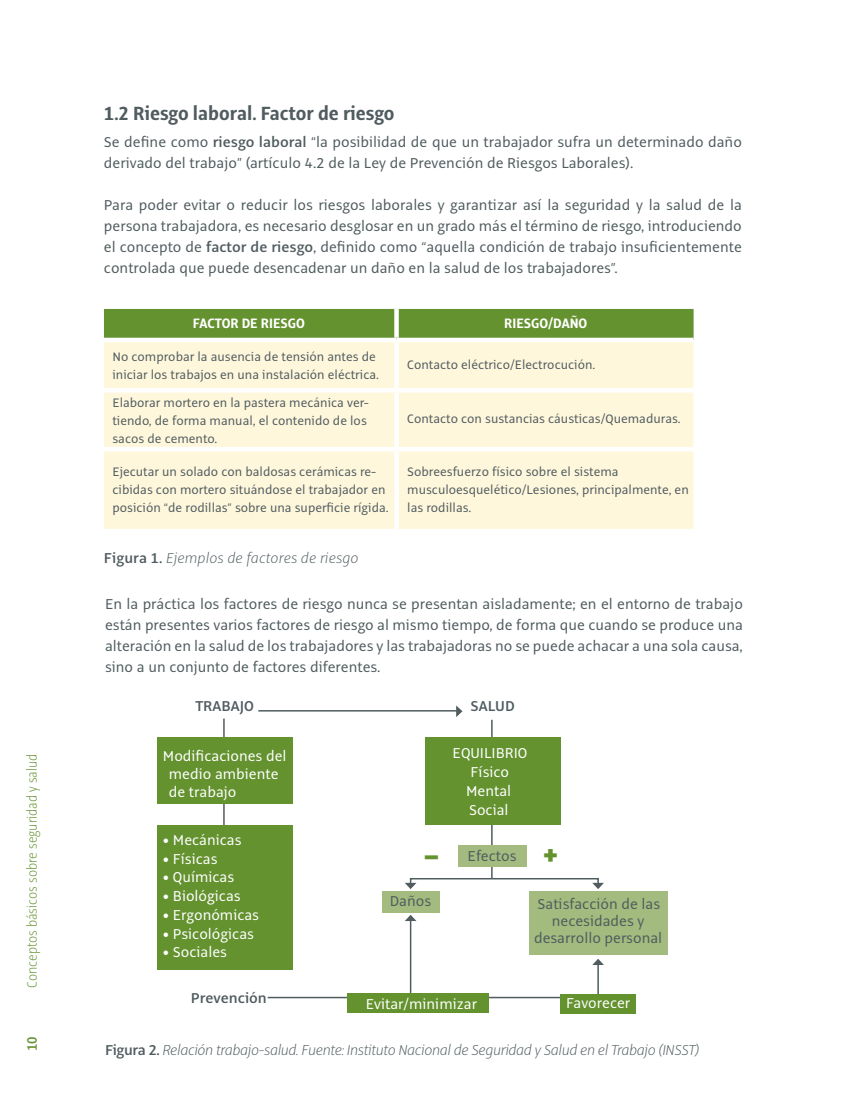
<style>
.page{position:relative;width:850px;height:1105px;background:#fff}
.page>*{position:absolute;margin:0;border:0;box-sizing:border-box;transform-origin:0 0}
.Paragraph_Style1{font:900 30px "Alto Pro";color:#64922f}
.epigrafe_2_nivel__1{font:700 21px "Alto Pro Con";color:#505c5f}
.texto{font:15.75px/21px "Alto Pro";color:#505c5f;text-align:justify}
.t1{font:italic 200 15.75px "Alto Pro";letter-spacing:-.03em;color:#505c5f}
.Paragraph_Style4{font:15.75px "Alto Pro";color:#fff}
.Paragraph_Style9{font:15.75px/17.1px "Alto Pro";color:#505c5f;text-align:center}
.Paragraph_Style3{font:15.75px/18px "Alto Pro";color:#fff}
.t2{font:italic 200 15.75px "Alto Pro";color:#505c5f}
.Paragraph_Style1-2{font:600 15.75px "Alto Pro";color:#505c5f}
.Paragraph_Style1-3{font:15.75px "Alto Pro";color:#fff}
.Paragraph_Style8{font:15.75px "Alto Pro";color:#fff}
.Paragraph_Style1-4{font:15.75px "Alto Pro";color:#505c5f}
.Paragraph_Style5{font:15.75px "Alto Pro";color:#fff}
.Paragraph_Style6{font:15.75px "Alto Pro";color:#fff}
.Paragraph_Style7{font:15.75px "Alto Pro";color:#fff}
.t3{font:200 15px "Alto Pro Con";color:#64922f}
.t4{font:700 15px "Alto Pro Con";color:#fff}
.t5{font:600 15px "Alto Pro Con";color:#64922f}
.t6{font:13.5px/18px "Alto Pro";color:#505c5f}
.s1{font-weight:600}
.s2{font-weight:600;font-style:normal}
</style>
<div class="page">
<div style="left:104px;top:309px;width:589px;height:29px;background:#64922f"></div>
<div style="left:104px;top:342px;width:589px;height:187px;background:#fff7dc"></div>
<div style="left:394px;top:309px;width:5px;height:29px;background:#fff"></div>
<div style="left:394px;top:342px;width:5px;height:46px;background:#fff"></div>
<hr style="left:104px;top:388px;width:292px;height:4px;background:#fff">
<hr style="left:396px;top:388px;width:297px;height:4px;background:#fff">
<div style="left:394px;top:392px;width:5px;height:55px;background:#fff"></div>
<hr style="left:104px;top:447px;width:292px;height:4px;background:#fff">
<hr style="left:396px;top:447px;width:297px;height:4px;background:#fff">
<div style="left:394px;top:451px;width:5px;height:78px;background:#fff"></div>
<hr style="left:268px;top:996px;width:292px;height:2px;background:#505c5f">
<hr style="left:223px;top:718px;width:2px;height:204px;background:#505c5f">
<hr style="left:258px;top:710px;width:199px;height:1px;background:#505c5f">
<svg style="left:456px;top:705px;width:6px;height:12px"></svg>
<div style="left:157px;top:737px;width:135px;height:66px;background:#64922f"></div>
<div style="left:560px;top:994px;width:76px;height:19px;background:#64922f"></div>
<div style="left:157px;top:824px;width:135px;height:145px;background:#64922f"></div>
<div style="left:382px;top:891px;width:57px;height:21px;background:#a3bb7e"></div>
<div style="left:529px;top:891px;width:138px;height:63px;background:#a3bb7e"></div>
<hr style="left:491px;top:719px;width:2px;height:159px;background:#505c5f">
<hr style="left:410px;top:919px;width:1px;height:73px;background:#505c5f">
<svg style="left:405px;top:914px;width:11px;height:7px"></svg>
<hr style="left:597px;top:963px;width:2px;height:31px;background:#505c5f">
<svg style="left:593px;top:958px;width:10px;height:6px"></svg>
<div style="left:458px;top:845px;width:69px;height:21px;background:#a3bb7e"></div>
<div style="left:425px;top:737px;width:135px;height:87px;background:#64922f"></div>
<div style="left:410px;top:877px;width:189px;height:7px;border:2px solid #505c5f"></div>
<svg style="left:405px;top:882px;width:11px;height:7px"></svg>
<svg style="left:592px;top:882px;width:12px;height:7px"></svg>
<div style="left:347px;top:992px;width:141px;height:20px;background:#64922f"></div>
<p class="t3" style="left:23px;top:988px;width:236px;rotate:-90deg">Conceptos básicos sobre seguridad y salud</p>
<p class="t5" style="left:23px;top:1050px;width:16px;rotate:-90deg">10</p>
<p class="epigrafe_2_nivel__1" style="left:104px;top:102px;width:292px">1.2 Riesgo laboral. Factor de riesgo</p>
<p class="texto" style="left:104px;top:132px;width:639px">Se define como <span class="s1">riesgo laboral</span> “la posibilidad de que un trabajador sufra un determinado daño derivado del trabajo” (artículo 4.2 de la Ley de Prevención de Riesgos Laborales).</p>
<p class="texto" style="left:104px;top:195px;width:639px">Para poder evitar o reducir los riesgos laborales y garantizar así la seguridad y la salud de la persona trabajadora, es necesario desglosar en un grado más el término de riesgo, introduciendo el concepto de <span class="s1">factor de riesgo</span>, definido como “aquella condición de trabajo insuficientemente controlada que puede desencadenar un daño en la salud de los trabajadores”.</p>
<p class="t4" style="left:193px;top:315px;width:113px">FACTOR DE RIESGO</p>
<p class="t4" style="left:504px;top:315px;width:85px">RIESGO/DAÑO</p>
<p class="t6" style="left:112px;top:348px;width:268px">No comprobar la ausencia de tensión antes de iniciar los trabajos en una instalación eléctrica.</p>
<p class="t6" style="left:407px;top:355px;width:189px">Contacto eléctrico/Electrocución.</p>
<p class="t6" style="left:112px;top:393px;width:258px">Elaborar mortero en la pastera mecánica ver&shy;tiendo, de forma manual, el contenido de los sacos de cemento.</p>
<p class="t6" style="left:407px;top:410px;width:275px">Contacto con sustancias cáusticas/Quemaduras.</p>
<p class="t6" style="left:112px;top:462px;width:278px">Ejecutar un solado con baldosas cerámicas re&shy;cibidas con mortero situándose el trabajador en posición “de rodillas” sobre una superficie rígida.</p>
<p class="t6" style="left:407px;top:462px;width:283px">Sobreesfuerzo físico sobre el sistema musculoesquelético/Lesiones, principalmente, en las rodillas.</p>
<p class="t2" style="left:104px;top:548px;width:256px"><span class="s2">Figura 1.</span> Ejemplos de factores de riesgo</p>
<p class="texto" style="left:105px;top:594px;width:639px">En la práctica los factores de riesgo nunca se presentan aisladamente; en el entorno de trabajo están presentes varios factores de riesgo al mismo tiempo, de forma que cuando se produce una alteración en la salud de los trabajadores y las trabajadoras no se puede achacar a una sola causa, sino a un conjunto de factores diferentes.</p>
<p class="Paragraph_Style1-2" style="left:195px;top:696px;width:60px">TRABAJO</p>
<p class="Paragraph_Style3" style="left:169px;top:747px;width:119px;text-indent:-6px">Modificaciones del medio ambiente de trabajo</p>
<p class="Paragraph_Style4" style="left:163px;top:830px;width:80px">• Mecánicas</p>
<p class="Paragraph_Style4" style="left:163px;top:848px;width:56px">• Físicas</p>
<p class="Paragraph_Style4" style="left:163px;top:867px;width:73px">• Químicas</p>
<p class="Paragraph_Style4" style="left:163px;top:886px;width:79px">• Biológicas</p>
<p class="Paragraph_Style4" style="left:163px;top:904px;width:98px">• Ergonómicas</p>
<p class="Paragraph_Style4" style="left:163px;top:923px;width:93px">• Psicológicas</p>
<p class="Paragraph_Style1-3" style="left:163px;top:942px;width:66px">• Sociales</p>
<p class="Paragraph_Style1-2" style="left:191px;top:988px;width:77px">Prevención</p>
<p class="Paragraph_Style1-2" style="left:470px;top:696px;width:46px">SALUD</p>
<p class="Paragraph_Style4" style="left:453px;top:743px;width:76px">EQUILIBRIO</p>
<p class="Paragraph_Style5" style="left:471px;top:762px;width:40px">Físico</p>
<p class="Paragraph_Style6" style="left:466px;top:781px;width:47px">Mental</p>
<p class="Paragraph_Style7" style="left:469px;top:799px;width:41px">Social</p>
<p class="Paragraph_Style1-4" style="left:468px;top:846px;width:50px">Efectos</p>
<p class="Paragraph_Style1" style="left:424px;top:835px;width:16px">–</p>
<p class="Paragraph_Style1" style="left:542px;top:835px;width:18px">+</p>
<p class="Paragraph_Style1-4" style="left:390px;top:891px;width:43px">Daños</p>
<p class="Paragraph_Style8" style="left:366px;top:994px;width:113px">Evitar/minimizar</p>
<p class="Paragraph_Style9" style="left:534px;top:895px;width:130px">Satisfacción de las necesidades y desarrollo personal</p>
<p class="Paragraph_Style1-3" style="left:566px;top:993px;width:66px">Favorecer</p>
<p class="t1" style="left:105px;top:1040px;width:596px"><span class="s2">Figura 2.</span> Relación trabajo-salud. Fuente: Instituto Nacional de Seguridad y Salud en el Trabajo (INSST)</p>
</div>
